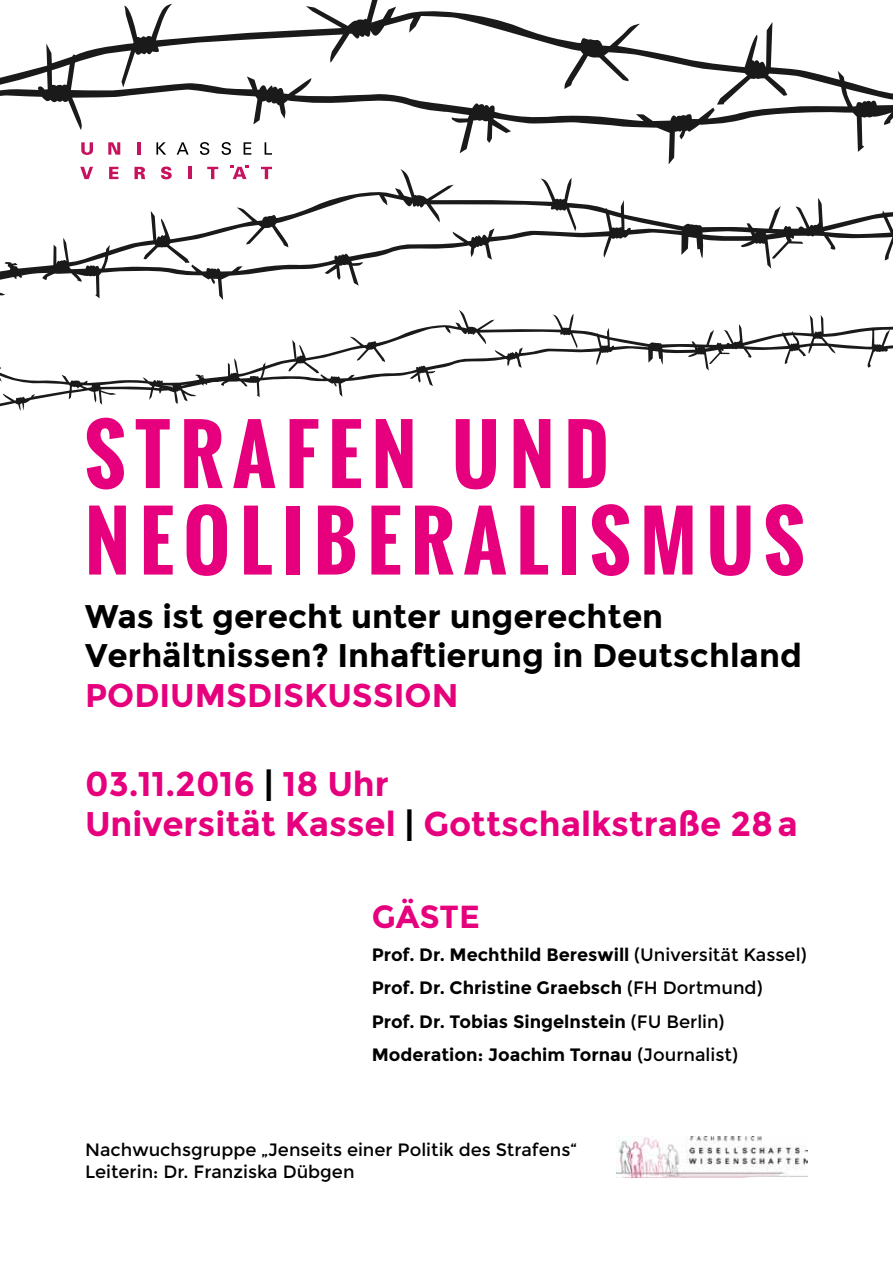
<style>
.page{position:relative;width:893px;height:1263px;background:#fff}
.page>*{position:absolute;margin:0;border:0;box-sizing:border-box;transform-origin:0 0}
.t1{font:700 78.45px/86.6px "Oswald";letter-spacing:.125em;color:#e6007d}
.t2{font:700 34.2px/39.9px "Montserrat";color:#e6007d}
.t3{font:700 32.85px/39.3px "Montserrat";color:#000}
.t4{font:700 32.85px "Montserrat";color:#e6007d}
.t5{font:700 31.95px "Montserrat";color:#e6007d}
.t6{font:700 18px/33.3px "Montserrat";color:#000}
.t7{font:17.85px/21.5px "Montserrat";color:#000}
.s1{color:#000}
.s2{font-weight:400}
</style>
<div class="page">
<svg style="left:0;top:169px;width:893px;height:110px"></svg>
<svg style="left:71px;top:107px;width:822px;height:57px"></svg>
<svg style="left:0;top:0;width:893px;height:107px"></svg>
<svg style="left:0;top:310px;width:893px;height:101px"></svg>
<img style="left:617px;top:1136px;width:191px;height:42px">
<svg style="left:156px;top:142px;width:10px;height:13px"></svg>
<svg style="left:177px;top:142px;width:12px;height:13px"></svg>
<svg style="left:200px;top:142px;width:9px;height:13px"></svg>
<svg style="left:222px;top:142px;width:9px;height:13px"></svg>
<svg style="left:244px;top:142px;width:7px;height:13px"></svg>
<svg style="left:265px;top:142px;width:7px;height:13px"></svg>
<svg style="left:80px;top:167px;width:13px;height:12px"></svg>
<svg style="left:109px;top:167px;width:9px;height:12px"></svg>
<svg style="left:134px;top:167px;width:11px;height:12px"></svg>
<svg style="left:161px;top:167px;width:11px;height:12px"></svg>
<svg style="left:188px;top:167px;width:3px;height:12px"></svg>
<svg style="left:207px;top:167px;width:11px;height:12px"></svg>
<svg style="left:261px;top:167px;width:11px;height:12px"></svg>
<svg style="left:81px;top:142px;width:12px;height:13px"></svg>
<svg style="left:108px;top:142px;width:12px;height:13px"></svg>
<svg style="left:137px;top:142px;width:3px;height:13px"></svg>
<svg style="left:231px;top:166px;width:18px;height:13px"></svg>
<h1 class="t1" style="left:85px;top:412px;width:721px">STRAFEN UND<br>NEOLIBERALISMUS</h1>
<h3 class="t3" style="left:85px;top:597px;width:718px">Was ist gerecht unter ungerechten<br>Verhältnissen? Inhaftierung in Deutschland</h3>
<h3 class="t4" style="left:85px;top:675px;width:375px">PODIUMSDISKUSSION</h3>
<h2 class="t2" style="left:85px;top:764px;width:714px">03.11.2016 <span class="s1">|</span> 18 Uhr<br>Universität Kassel <span class="s1">|</span> Gottschalkstraße 28a</h2>
<h3 class="t5" style="left:372px;top:898px;width:110px">GÄSTE</h3>
<p class="t6" style="left:372px;top:938px;width:436px">Prof. Dr. Mechthild Bereswill <span class="s2">(Universität Kassel)<br></span>Prof. Dr. Christine Graebsch <span class="s2">(FH Dortmund)<br></span>Prof. Dr. Tobias Singelnstein <span class="s2">(FU Berlin)<br></span>Moderation: Joachim Tornau <span class="s2">(Journalist)</span></p>
<p class="t7" style="left:85px;top:1140px;width:493px">Nachwuchsgruppe „Jenseits einer Politik des Strafens“<br>Leiterin: Dr. Franziska Dübgen</p>
</div>
